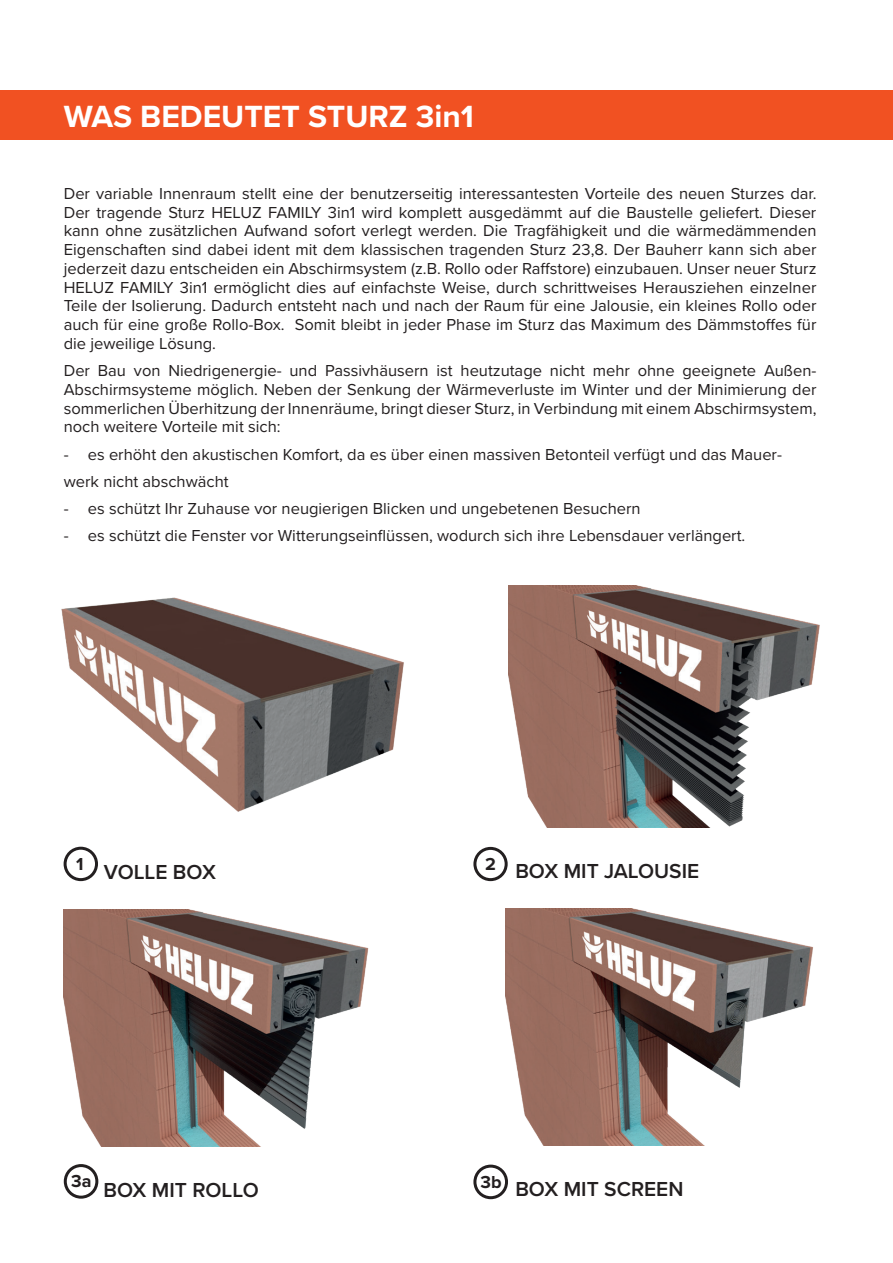
<style>
.page{position:relative;width:893px;height:1263px;background:#fff}
.page>*{position:absolute;margin:0;border:0;box-sizing:border-box;transform-origin:0 0}
.t1{font:700 31.8px "Proxima Nova";color:#fff}
.t2{font:600 21px "Proxima Nova";color:#231f20}
.t3{font:700 18px "Proxima Nova";color:#231f20}
.t4{font:16.5px/18.8px "Proxima Nova";color:#231f20;text-align:justify}
</style>
<div class="page">
<img style="left:61px;top:597px;width:343px;height:215px">
<img style="left:64px;top:909px;width:305px;height:237px">
<img style="left:505px;top:908px;width:308px;height:237px">
<img style="left:508px;top:585px;width:312px;height:243px">
<div style="left:0;top:90px;width:893px;height:49px;background:#f15122"></div>
<div style="left:64px;top:847px;width:34px;height:34px;border:3px solid #231f20;border-radius:50%"></div>
<div style="left:473px;top:847px;width:35px;height:34px;border:3px solid #231f20;border-radius:50%"></div>
<div style="left:64px;top:1164px;width:34px;height:35px;border:3px solid #231f20;border-radius:50%"></div>
<div style="left:473px;top:1164px;width:35px;height:35px;border:3px solid #231f20;border-radius:50%"></div>
<h1 class="t1" style="left:64px;top:93px;width:412px">WAS BEDEUTET STURZ 3in1</h1>
<p class="t4" style="left:64px;top:183px;width:754px">Der variable Innenraum stellt eine der benutzerseitig interessantesten Vorteile des neuen Sturzes dar.<br>Der tragende Sturz HELUZ FAMILY 3in1 wird komplett ausgedämmt auf die Baustelle geliefert. Dieser kann ohne zusätzlichen Aufwand sofort verlegt werden. Die Tragfähigkeit und die wärmedämmenden Eigenschaften sind dabei ident mit dem klassischen tragenden Sturz 23,8. Der Bauherr kann sich aber jederzeit dazu entscheiden ein Abschirmsystem (z.B. Rollo oder Raffstore) einzubauen. Unser neuer Sturz HELUZ FAMILY 3in1 ermöglicht dies auf einfachste Weise, durch schrittweises Herausziehen einzelner Teile der Isolierung. Dadurch entsteht nach und nach der Raum für eine Jalousie, ein kleines Rollo oder auch für eine große Rollo-Box. Somit bleibt in jeder Phase im Sturz das Maximum des Dämmstoffes für die jeweilige Lösung.</p>
<p class="t4" style="left:64px;top:360px;width:754px">Der Bau von Niedrigenergie- und Passivhäusern ist heutzutage nicht mehr ohne geeignete Außen-Abschirmsysteme möglich. Neben der Senkung der Wärmeverluste im Winter und der Minimierung der sommerlichen Überhitzung der Innenräume, bringt dieser Sturz, in Verbindung mit einem Abschirmsystem, noch weitere Vorteile mit sich:</p>
<p class="t4" style="left:64px;top:440px;width:720px;line-height:27.3px">- es erhöht den akustischen Komfort, da es über einen massiven Betonteil verfügt und das Mauer&shy;werk nicht abschwächt</p>
<p class="t4" style="left:64px;top:498px;width:578px">- es schützt Ihr Zuhause vor neugierigen Blicken und ungebetenen Besuchern</p>
<p class="t4" style="left:64px;top:526px;width:683px">- es schützt die Fenster vor Witterungseinflüssen, wodurch sich ihre Lebensdauer verlängert.</p>
<p class="t3" style="left:76px;top:851px;width:9px">1</p>
<p class="t3" style="left:485px;top:851px;width:12px">2</p>
<p class="t2" style="left:104px;top:856px;width:113px">VOLLE BOX</p>
<p class="t2" style="left:515px;top:855px;width:185px">BOX MIT JALOUSIE</p>
<p class="t3" style="left:71px;top:1168px;width:22px">3a</p>
<p class="t3" style="left:481px;top:1169px;width:23px">3b</p>
<p class="t2" style="left:104px;top:1174px;width:157px">BOX MIT ROLLO</p>
<p class="t2" style="left:515px;top:1174px;width:170px">BOX MIT SCREEN</p>
</div>
